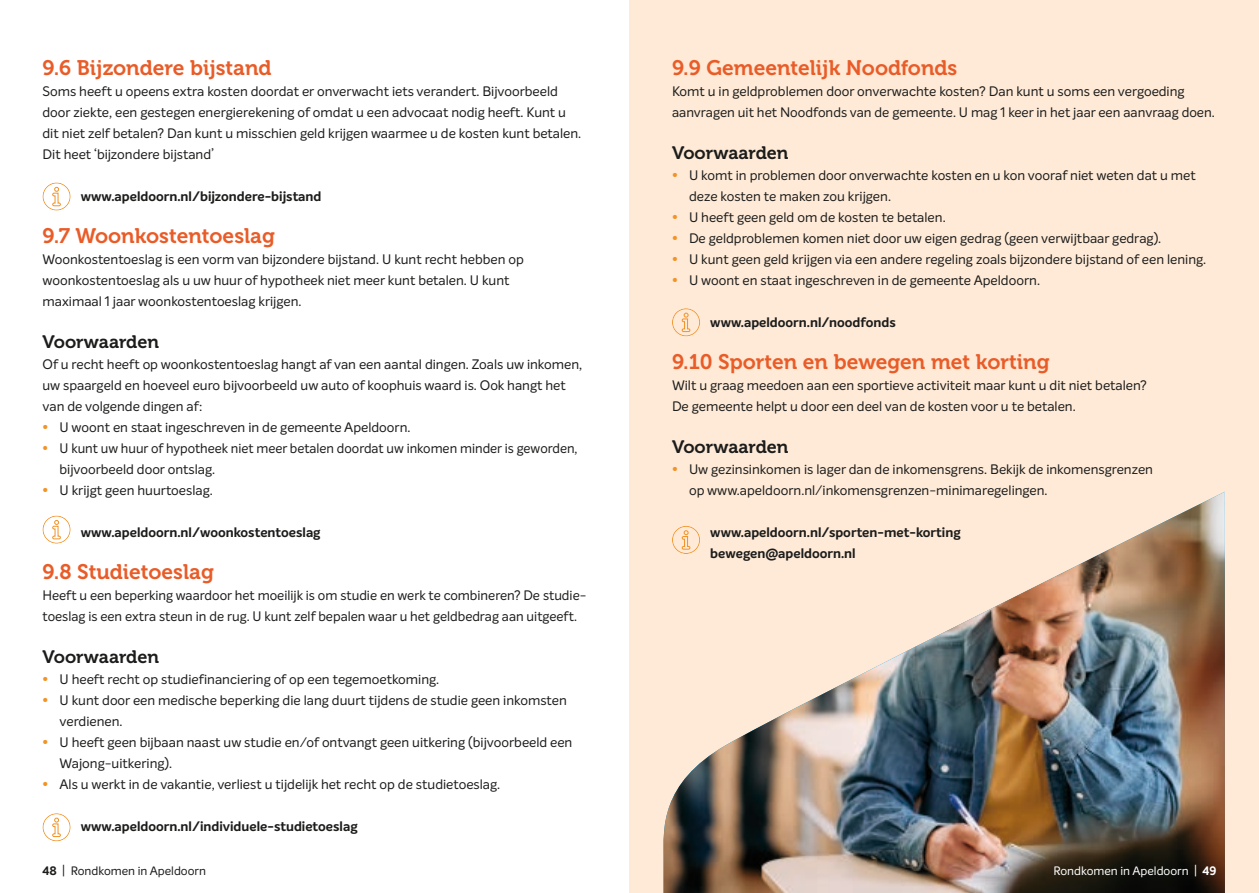
<style>
.page{position:relative;width:1259px;height:893px;background:#fff}
.page>*{position:absolute;margin:0;border:0;box-sizing:border-box;transform-origin:0 0}
.t1{font:21px "Museo 700";color:#e95c28}
.t2{font:18px "Museo 700";color:#1c1c1b}
.t3{font:13.5px/21px "Intelo";color:#1c1c1b}
.t4{font:700 13.5px/21px "Intelo";color:#1c1c1b}
.t5{font:12px "Intelo";color:#1c1c1b}
.t6{font:12px "Intelo";color:#fff}
.s1{font-weight:700;color:#f29326}
.s2{font-weight:700}
</style>
<div class="page">
<div style="left:629px;top:0;width:630px;height:893px;background:#feead7"></div>
<div style="left:43px;top:182px;width:28px;height:29px;border:1px solid #f29326;border-radius:50%"></div>
<svg style="left:52px;top:187px;width:9px;height:20px"></svg>
<div style="left:43px;top:516px;width:28px;height:28px;border:1px solid #f29326;border-radius:50%"></div>
<svg style="left:52px;top:520px;width:9px;height:20px"></svg>
<div style="left:43px;top:813px;width:28px;height:28px;border:1px solid #f29326;border-radius:50%"></div>
<svg style="left:52px;top:818px;width:9px;height:19px"></svg>
<div style="left:672px;top:308px;width:28px;height:28px;border:1px solid #f29326;border-radius:50%"></div>
<svg style="left:681px;top:313px;width:9px;height:19px"></svg>
<img style="left:663px;top:492px;width:562px;height:401px">
<h1 class="t1" style="left:43px;top:56px;width:231px">9.6 Bijzondere bijstand</h1>
<p class="t3" style="left:43px;top:81px;width:540px">Soms heeft u opeens extra kosten doordat er onverwacht iets verandert. Bijvoorbeeld door ziekte, een gestegen energierekening of omdat u een advocaat nodig heeft. Kunt u dit niet zelf betalen? Dan kunt u misschien geld krijgen waarmee u de kosten kunt betalen.<br>Dit heet ‘bijzondere bijstand’</p>
<p class="t4" style="left:81px;top:186px;width:242px">www.apeldoorn.nl/bijzondere-bijstand</p>
<h1 class="t1" style="left:43px;top:224px;width:234px">9.7 Woonkostentoeslag</h1>
<p class="t3" style="left:43px;top:249px;width:483px">Woonkostentoeslag is een vorm van bijzondere bijstand. U kunt recht hebben op woonkostentoeslag als u uw huur of hypotheek niet meer kunt betalen. U kunt maximaal 1 jaar woonkostentoeslag krijgen.</p>
<h2 class="t2" style="left:43px;top:332px;width:118px">Voorwaarden</h2>
<p class="t3" style="left:43px;top:354px;width:541px">Of u recht heeft op woonkostentoeslag hangt af van een aantal dingen. Zoals uw inkomen, uw spaargeld en hoeveel euro bijvoorbeeld uw auto of koophuis waard is. Ook hangt het van de volgende dingen af:</p>
<p class="t3" style="left:43px;top:417px;width:369px"><span class="s1">•</span> U woont en staat ingeschreven in de gemeente Apeldoorn.</p>
<p class="t3" style="left:60px;top:438px;width:519px;text-indent:-17px"><span class="s1">•</span> U kunt uw huur of hypotheek niet meer betalen doordat uw inkomen minder is geworden, bijvoorbeeld door ontslag.</p>
<p class="t3" style="left:43px;top:480px;width:172px"><span class="s1">•</span> U krijgt geen huurtoeslag.</p>
<p class="t4" style="left:81px;top:522px;width:241px">www.apeldoorn.nl/woonkostentoeslag</p>
<h1 class="t1" style="left:43px;top:560px;width:173px">9.8 Studietoeslag</h1>
<p class="t3" style="left:43px;top:585px;width:545px">Heeft u een beperking waardoor het moeilijk is om studie en werk te combineren? De studie&shy;toeslag is een extra steun in de rug. U kunt zelf bepalen waar u het geldbedrag aan uitgeeft.</p>
<h2 class="t2" style="left:43px;top:647px;width:118px">Voorwaarden</h2>
<p class="t3" style="left:43px;top:669px;width:398px"><span class="s1">•</span> U heeft recht op studiefinanciering of op een tegemoetkoming.</p>
<p class="t3" style="left:60px;top:690px;width:509px;text-indent:-17px"><span class="s1">•</span> U kunt door een medische beperking die lang duurt tijdens de studie geen inkomsten verdienen.</p>
<p class="t3" style="left:60px;top:732px;width:514px;text-indent:-17px"><span class="s1">•</span> U heeft geen bijbaan naast uw studie en/of ontvangt geen uitkering (bijvoorbeeld een<br>Wajong-uitkering).</p>
<p class="t3" style="left:43px;top:774px;width:459px"><span class="s1">•</span> Als u werkt in de vakantie, verliest u tijdelijk het recht op de studietoeslag.</p>
<p class="t4" style="left:81px;top:816px;width:278px">www.apeldoorn.nl/individuele-studietoeslag</p>
<p class="t5" style="left:43px;top:863px;width:165px"><span class="s2">48</span> | Rondkomen in Apeldoorn</p>
<h1 class="t1" style="left:672px;top:56px;width:287px">9.9 Gemeentelijk Noodfonds</h1>
<p class="t3" style="left:672px;top:81px;width:544px">Komt u in geldproblemen door onverwachte kosten? Dan kunt u soms een vergoeding aanvragen uit het Noodfonds van de gemeente. U mag 1 keer in het jaar een aanvraag doen.</p>
<h2 class="t2" style="left:672px;top:143px;width:118px">Voorwaarden</h2>
<p class="t3" style="left:689px;top:165px;width:508px;text-indent:-17px"><span class="s1">•</span> U komt in problemen door onverwachte kosten en u kon vooraf niet weten dat u met deze kosten te maken zou krijgen.</p>
<p class="t3" style="left:672px;top:207px;width:275px"><span class="s1">•</span> U heeft geen geld om de kosten te betalen.</p>
<p class="t3" style="left:672px;top:228px;width:490px"><span class="s1">•</span> De geldproblemen komen niet door uw eigen gedrag (geen verwijtbaar gedrag).</p>
<p class="t3" style="left:672px;top:249px;width:536px"><span class="s1">•</span> U kunt geen geld krijgen via een andere regeling zoals bijzondere bijstand of een lening.</p>
<p class="t3" style="left:672px;top:270px;width:369px"><span class="s1">•</span> U woont en staat ingeschreven in de gemeente Apeldoorn.</p>
<p class="t4" style="left:710px;top:312px;width:187px">www.apeldoorn.nl/noodfonds</p>
<h1 class="t1" style="left:672px;top:350px;width:379px">9.10 Sporten en bewegen met korting</h1>
<p class="t3" style="left:672px;top:375px;width:476px">Wilt u graag meedoen aan een sportieve activiteit maar kunt u dit niet betalen?<br>De gemeente helpt u door een deel van de kosten voor u te betalen.</p>
<h2 class="t2" style="left:672px;top:437px;width:118px">Voorwaarden</h2>
<p class="t3" style="left:689px;top:459px;width:465px;text-indent:-17px"><span class="s1">•</span> Uw gezinsinkomen is lager dan de inkomensgrens. Bekijk de inkomensgrenzen op www.apeldoorn.nl/inkomensgrenzen-minimaregelingen.</p>
<p class="t4" style="left:710px;top:522px;width:252px">www.apeldoorn.nl/sporten-met-korting bewegen@apeldoorn.nl</p>
<p class="t6" style="left:1053px;top:863px;width:165px">Rondkomen in Apeldoorn | <span class="s2">49</span></p>
</div>
